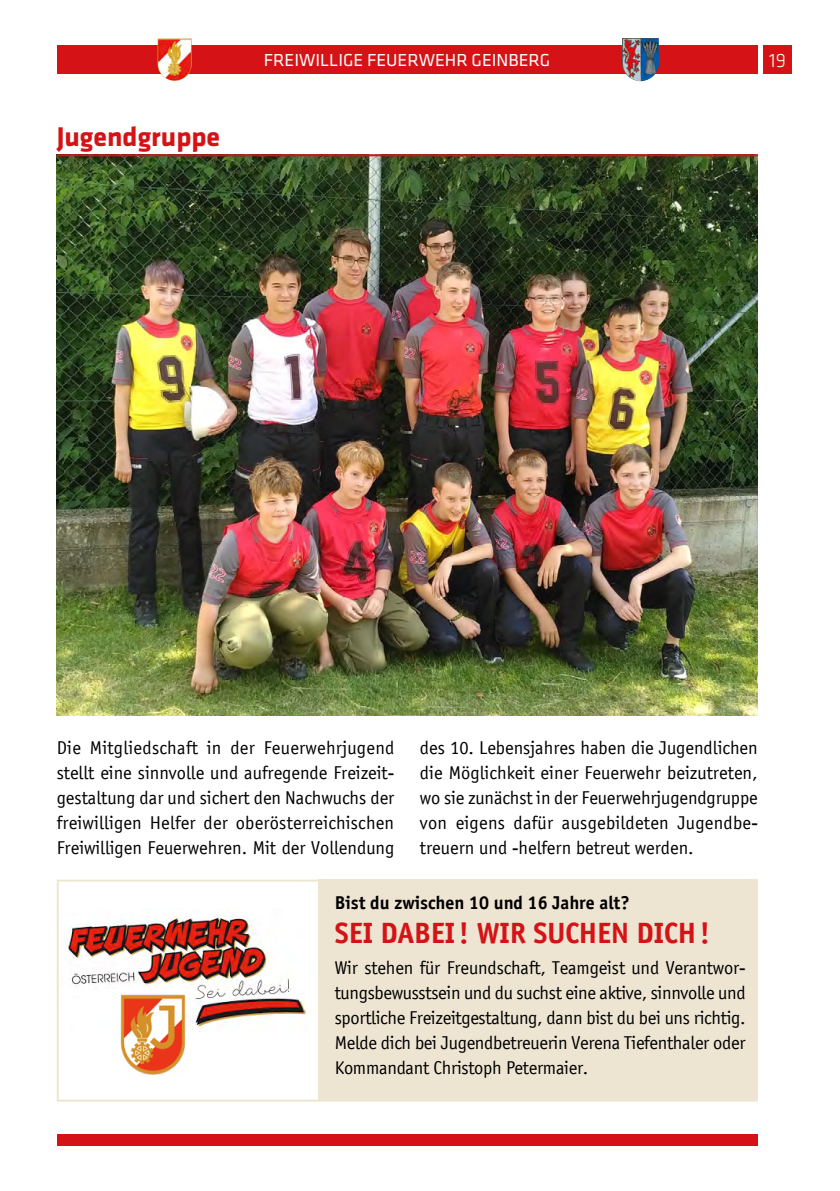
<style>
.page{position:relative;width:840px;height:1191px;background:#fff}
.page>*{position:absolute;margin:0;border:0;box-sizing:border-box;transform-origin:0 0}
.t1{font:700 30px "Officina Sans";color:#d51317}
.t2{font:700 28px "Klavika";color:#d51317}
.t3{font:300 20px "Klavika";color:#fff}
.t4{font:19px/25px "Officina Sans";color:#000;text-align:justify}
.t5{font:700 19px "Officina Sans";color:#000}
.t6{font:18px "Klavika";color:#fff}
</style>
<div class="page">
<div style="left:57px;top:1134px;width:700px;height:11px;background:#d51317"></div>
<div style="left:763px;top:45px;width:28px;height:29px;background:#d51317"></div>
<div style="left:57px;top:45px;width:700px;height:29px;background:#d51317"></div>
<img style="left:157px;top:38px;width:34px;height:43px">
<img style="left:622px;top:38px;width:36px;height:43px">
<img style="left:57px;top:156px;width:700px;height:559px">
<hr style="left:57px;top:154px;width:700px;height:2px;background:#d51317">
<div style="left:58px;top:879px;width:699px;height:221px;background:#eee4d2"></div>
<div style="left:58px;top:879px;width:259px;height:221px;background:#fff"></div>
<img style="left:66px;top:908px;width:245px;height:119px">
<div style="left:57px;top:879px;width:700px;height:222px;border:2px solid #eee4d2"></div>
<img style="left:120px;top:992px;width:66px;height:83px">
<h2 class="t2" style="left:57px;top:121px;width:165px">Jugendgruppe</h2>
<p class="t6" style="left:264px;top:51px;width:288px">FREIWILLIGE FEUERWEHR GEINBERG</p>
<p class="t3" style="left:768px;top:50px;width:18px">19</p>
<p class="t4" style="left:420px;top:736px;width:339px">des 10. Lebensjahres haben die Jugendlichen die Möglichkeit einer Feuerwehr beizutreten, wo sie zunächst in der Feuerwehrjugendgruppe von eigens dafür ausgebildeten Jugendbe&shy;treuern und -helfern betreut werden.</p>
<p class="t4" style="left:57px;top:736px;width:339px">Die Mitgliedschaft in der Feuerwehrjugend stellt eine sinnvolle und aufregende Freizeit&shy;gestaltung dar und sichert den Nachwuchs der freiwilligen Helfer der oberösterreichischen Freiwilligen Feuerwehren. Mit der Vollendung</p>
<p class="t5" style="left:334px;top:891px;width:296px">Bist du zwischen 10 und 16 Jahre alt?</p>
<h1 class="t1" style="left:334px;top:915px;width:376px">SEI DABEI! WIR SUCHEN DICH!</h1>
<p class="t4" style="left:334px;top:955px;width:412px">Wir stehen für Freundschaft, Teamgeist und Verantwor&shy;tungsbewusstsein und du suchst eine aktive, sinnvolle und sportliche Freizeitgestaltung, dann bist du bei uns richtig.<br>Melde dich bei Jugendbetreuerin Verena Tiefenthaler oder Kommandant Christoph Petermaier.</p>
</div>
